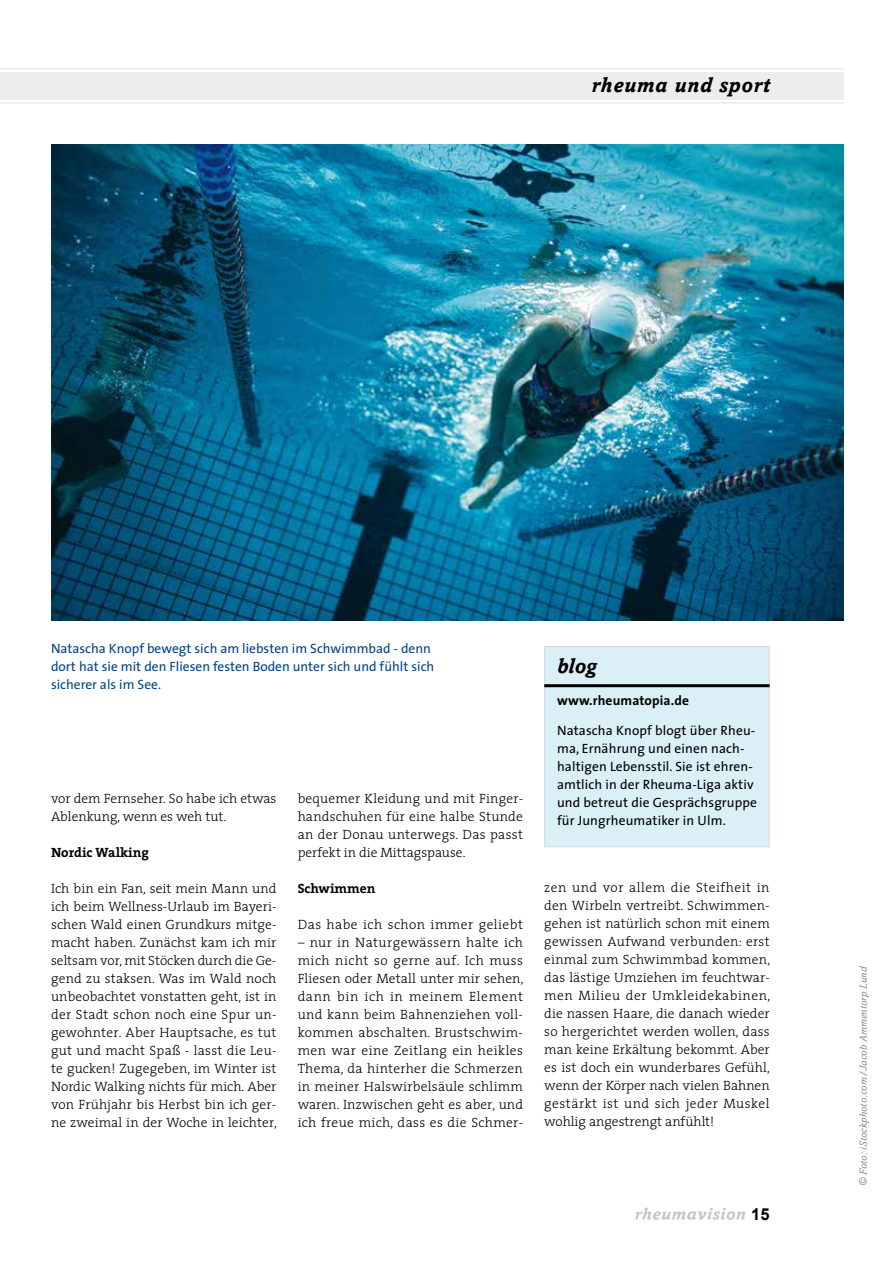
<style>
.page{position:relative;width:893px;height:1263px;background:#fff}
.page>*{position:absolute;margin:0;border:0;box-sizing:border-box;transform-origin:0 0}
.t1{font:italic 700 21px "Amasis";letter-spacing:.04em;color:#000}
.t2{font:700 16.5px "Arial";color:#000}
.t3{font:300 13.5px/18px "The Serif";letter-spacing:.005em;color:#000;text-align:justify}
.t4{font:13.5px/18px "The Sans";letter-spacing:.01em;color:#000}
.t5{font:13.5px/18px "The Sans";color:#00448a}
.t6{font:300 13.5px "The Serif";letter-spacing:.035em;color:#000}
.t7{font:700 13.5px "The Serif";color:#000}
.t8{font:700 13.5px "The Sans";letter-spacing:.01em;color:#000}
.t9{font:italic 10.5px "Amasis";letter-spacing:.02em;color:#87888a}
</style>
<div class="page">
<img style="left:51px;top:145px;width:793px;height:475px">
<hr style="left:0;top:102px;width:844px;height:2px;background:#e9e9ea">
<hr style="left:0;top:68px;width:844px;height:2px;background:#e9e9ea">
<div style="left:0;top:72px;width:844px;height:27px;background:#eceded"></div>
<svg style="left:635px;top:1207px;width:110px;height:13px"></svg>
<div style="left:545px;top:647px;width:224px;height:200px;background:#daeff6"></div>
<div style="left:544px;top:646px;width:226px;height:201px;border:1px solid #d9dadb"></div>
<hr style="left:544px;top:684px;width:226px;height:3px;background:#000">
<h1 class="t1" style="left:591px;top:73px;width:180px">rheuma und sport</h1>
<p class="t5" style="left:51px;top:639px;width:385px">Natascha Knopf bewegt sich am liebsten im Schwimmbad - denn dort hat sie mit den Fliesen festen Boden unter sich und fühlt sich sicherer als im See.</p>
<p class="t3" style="left:51px;top:789px;width:227px">vor dem Fernseher. So habe ich etwas<br>Ablenkung, wenn es weh tut.</p>
<p class="t7" style="left:51px;top:841px;width:100px">Nordic Walking</p>
<p class="t3" style="left:51px;top:879px;width:227px">Ich bin ein Fan, seit mein Mann und ich beim Wellness-Urlaub im Bayeri&shy;schen Wald einen Grundkurs mitge&shy;macht haben. Zunächst kam ich mir seltsam vor, mit Stöcken durch die Ge&shy;gend zu staksen. Was im Wald noch unbeobachtet vonstatten geht, ist in der Stadt schon noch eine Spur un&shy;gewohnter. Aber Hauptsache, es tut gut und macht Spaß - lasst die Leu&shy;te gucken! Zugegeben, im Winter ist Nordic Walking nichts für mich. Aber von Frühjahr bis Herbst bin ich ger&shy;ne zweimal in der Woche in leichter,</p>
<p class="t3" style="left:298px;top:789px;width:227px">bequemer Kleidung und mit Finger&shy;handschuhen für eine halbe Stunde an der Donau unterwegs. Das passt perfekt in die Mittagspause.</p>
<p class="t7" style="left:298px;top:877px;width:79px">Schwimmen</p>
<p class="t6" style="left:298px;top:913px;width:227px">Das habe ich schon immer geliebt</p>
<p class="t3" style="left:298px;top:933px;width:227px">– nur in Naturgewässern halte ich mich nicht so gerne auf. Ich muss Fliesen oder Metall unter mir sehen, dann bin ich in meinem Element und kann beim Bahnenziehen voll&shy;kommen abschalten. Brustschwim&shy;men war eine Zeitlang ein heikles Thema, da hinterher die Schmerzen in meiner Halswirbelsäule schlimm waren. Inzwischen geht es aber, und ich freue mich, dass es die Schmer-</p>
<h1 class="t1" style="left:557px;top:654px;width:41px">blog</h1>
<p class="t8" style="left:557px;top:689px;width:133px">www.rheumatopia.de</p>
<p class="t4" style="left:557px;top:721px;width:201px">Natascha Knopf blogt über Rheu&shy;ma, Ernährung und einen nach&shy;haltigen Lebensstil. Sie ist ehren&shy;amtlich in der Rheuma-Liga aktiv und betreut die Gesprächsgruppe für Jungrheumatiker in Ulm.</p>
<p class="t3" style="left:544px;top:878px;width:227px">zen und vor allem die Steifheit in den Wirbeln vertreibt. Schwimmen&shy;gehen ist natürlich schon mit einem gewissen Aufwand verbunden: erst einmal zum Schwimmbad kommen, das lästige Umziehen im feuchtwar&shy;men Milieu der Umkleidekabinen, die nassen Haare, die danach wieder so hergerichtet werden wollen, dass man keine Erkältung bekommt. Aber es ist doch ein wunderbares Gefühl, wenn der Körper nach vielen Bahnen gestärkt ist und sich jeder Muskel wohlig angestrengt anfühlt!</p>
<p class="t2" style="left:751px;top:1203px;width:20px">15</p>
<p class="t9" style="left:857px;top:1186px;width:222px;rotate:-90deg">© Foto: iStockphoto.com/Jacob Ammentorp Lund</p>
</div>
